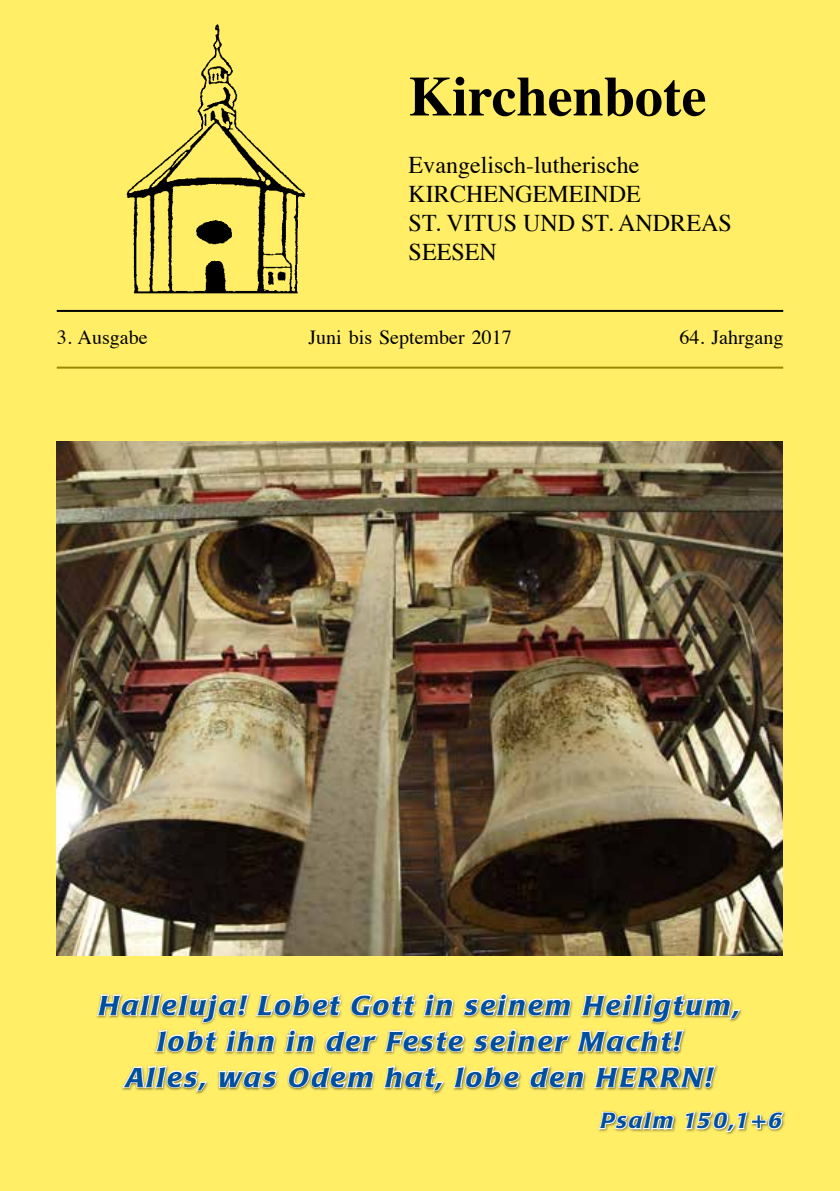
<style>
.page{position:relative;width:840px;height:1191px;background:#fff}
.page>*{position:absolute;margin:0;border:0;box-sizing:border-box;transform-origin:0 0}
.t1{font:700 56px "Times";color:#000}
.t2{font:italic 500 27px/36px "Poppl Laudatio";letter-spacing:.09em;color:#004f9f;text-align:center;scale:1.07 1}
.t3{font:24px/28.8px "Times";color:#000}
.t4{font:italic 500 21.6px "Poppl Laudatio";letter-spacing:.09em;color:#004f9f;scale:1.07 1}
.t5{font:20px "Times";color:#000}
</style>
<div class="page">
<div style="left:0;top:0;width:839px;height:1191px;background:#fe6"></div>
<hr style="left:57px;top:310px;width:725px;height:2px;background:#000">
<img style="left:126px;top:24px;width:180px;height:270px">
<svg style="left:96px;top:993px;width:645px;height:60px"></svg>
<svg style="left:122px;top:1065px;width:86px;height:27px"></svg>
<svg style="left:217px;top:1070px;width:61px;height:21px"></svg>
<svg style="left:287px;top:1065px;width:87px;height:24px"></svg>
<svg style="left:383px;top:1065px;width:137px;height:27px"></svg>
<svg style="left:529px;top:1065px;width:56px;height:24px"></svg>
<svg style="left:593px;top:1065px;width:123px;height:25px;background:#dbd292"></svg>
<svg style="left:598px;top:1110px;width:76px;height:21px"></svg>
<svg style="left:684px;top:1111px;width:100px;height:24px"></svg>
<img style="left:57px;top:441px;width:724px;height:514px">
<h1 class="t1" style="left:408px;top:43px;width:299px">Kirchenbote</h1>
<p class="t3" style="left:408px;top:149px;width:324px">Evangelisch-lutherische<br>KIRCHENGEMEINDE<br>ST. VITUS UND ST. ANDREAS<br>SEESEN</p>
<p class="t5" style="left:57px;top:319px;width:92px">3. Ausgabe</p>
<p class="t5" style="left:308px;top:319px;width:205px">Juni bis September 2017</p>
<p class="t5" style="left:679px;top:319px;width:105px">64. Jahrgang</p>
<p class="t2" style="left:98px;top:987px;width:600px">Halleluja! Lobet Gott in seinem Heiligtum, lobt ihn in der Feste seiner Macht!<br>Alles, was Odem hat, lobe den HERRN!</p>
<p class="t4" style="left:599px;top:1108px;width:171px">Psalm 150,1+6</p>
</div>
